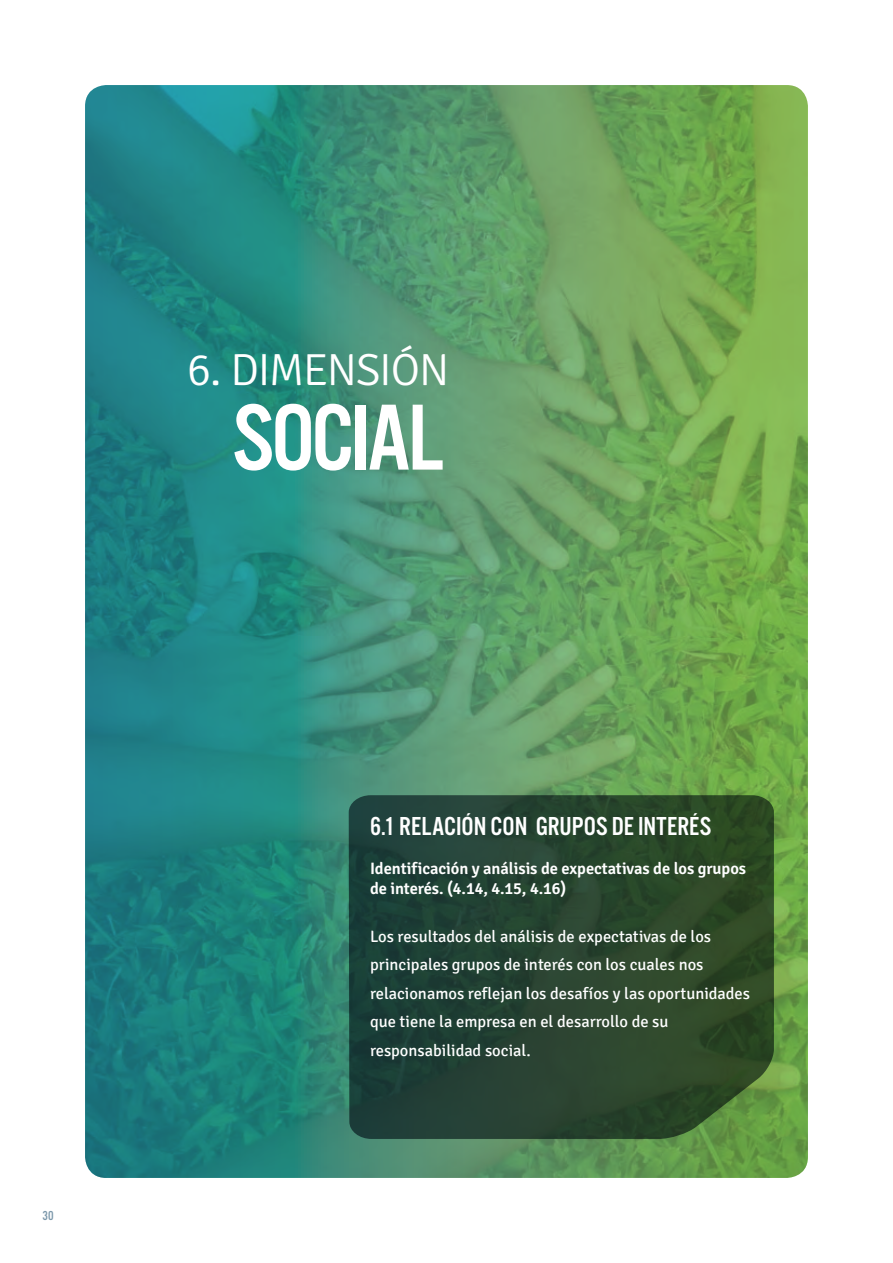
<style>
.page{position:relative;width:893px;height:1263px;background:#fff}
.page>*{position:absolute;margin:0;border:0;box-sizing:border-box;transform-origin:0 0}
.t1{font:97.35px "Alternate Got No 3 D";letter-spacing:-.035em;color:#fff}
.t2{font:300 45px "Signika";letter-spacing:-.03em;color:#fff}
.t3{font:27px "Alternate Got No 3 D";color:#fff}
.t4{font:16.5px/28.5px "Signika";color:#fff}
.t5{font:600 16.5px/19.8px "Signika";letter-spacing:-.005em;color:#fff}
.t6{font:13.5px "Alternate Got No 3 D";color:#7c98ab}
</style>
<div class="page">
<img style="left:85px;top:85px;width:723px;height:1093px">
<svg style="left:349px;top:795px;width:425px;height:344px;background:#284530"></svg>
<h2 class="t2" style="left:187px;top:345px;width:264px">6. DIMENSIÓN</h2>
<h1 class="t1" style="left:232px;top:386px;width:213px">SOCIAL</h1>
<p class="t6" style="left:43px;top:1209px;width:13px">30</p>
<h3 class="t3" style="left:370px;top:811px;width:343px">6.1 RELACIÓN CON GRUPOS DE INTERÉS</h3>
<p class="t5" style="left:370px;top:858px;width:378px">Identificación y análisis de expectativas de los grupos de interés. (4.14, 4.15, 4.16)</p>
<p class="t4" style="left:370px;top:922px;width:382px">Los resultados del análisis de expectativas de los principales grupos de interés con los cuales nos relacionamos reflejan los desafíos y las oportunidades que tiene la empresa en el desarrollo de su responsabilidad social.</p>
</div>
